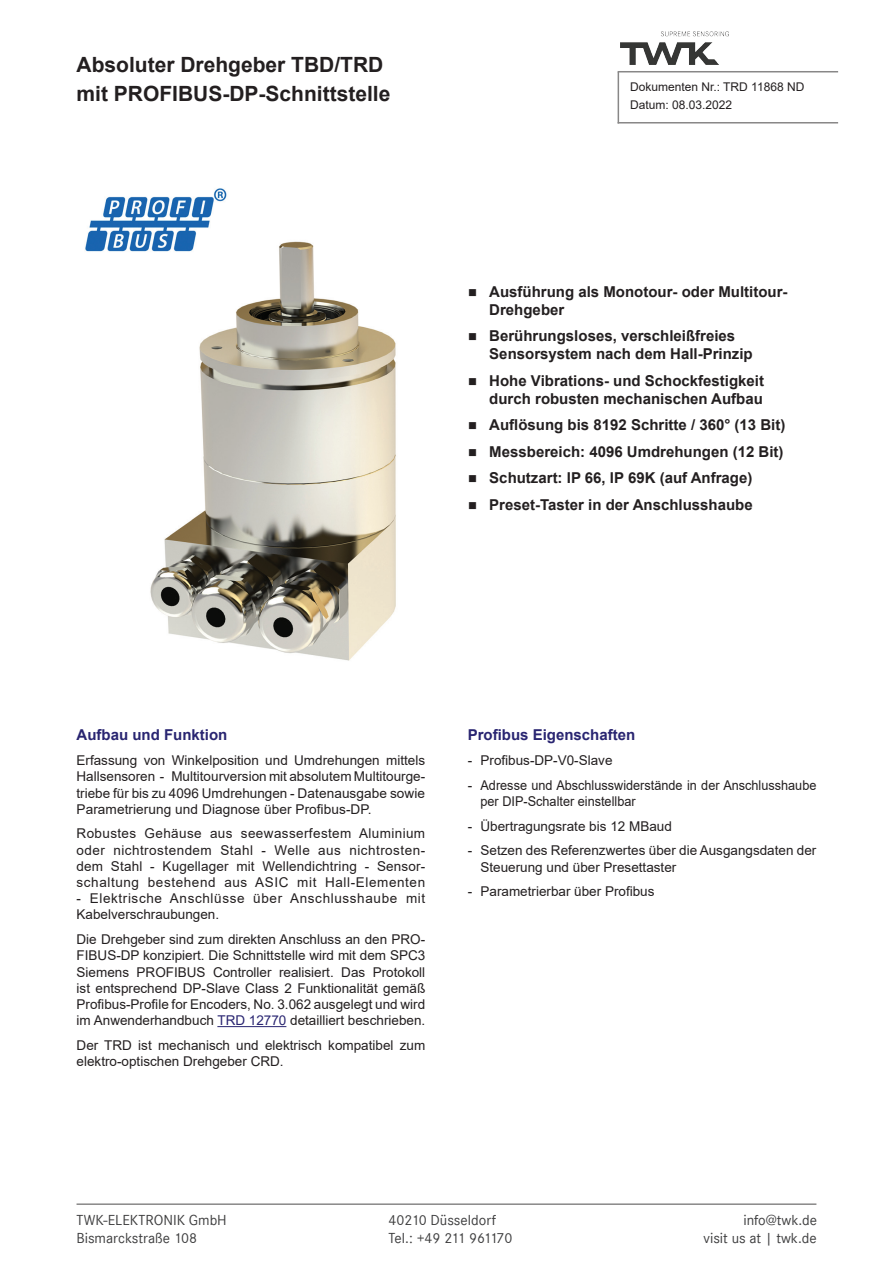
<style>
.page{position:relative;width:893px;height:1263px;background:#fff}
.page>*{position:absolute;margin:0;border:0;box-sizing:border-box;transform-origin:0 0}
.t1{font:700 21px/29.4px "Arial";color:#231f20}
.t2{font:700 15px/18px "Arial";color:#231f20}
.t3{font:15px "Corporate S";color:#3e3e3f}
.t4{font:700 15px "Arial";color:#292571}
.t5{font:15px "Corporate S";letter-spacing:-.06em;color:#3e3e3f}
.t6{font:13.5px/16.2px "Arial";color:#231f20}
.t7{font:13.5px/16.2px "Arial";letter-spacing:.045em;color:#231f20}
.t8{font:12px/18.6px "Arial";color:#231f20}
.s1{color:#292571}
</style>
<div class="page">
<hr style="left:618px;top:72px;width:1px;height:52px;background:#888787">
<hr style="left:618px;top:71px;width:220px;height:1px;background:#888787">
<hr style="left:618px;top:122px;width:220px;height:2px;background:#888787">
<img style="left:621px;top:31px;width:107px;height:34px">
<hr style="left:77px;top:1203px;width:739px;height:2px;background:#888787">
<img style="left:150px;top:241px;width:246px;height:420px">
<img style="left:85px;top:188px;width:148px;height:73px">
<hr style="left:217px;top:1026px;width:69px;height:1px;background:#292571">
<h1 class="t1" style="left:77px;top:50px;width:315px">Absoluter Drehgeber TBD/TRD mit PROFIBUS-DP-Schnittstelle</h1>
<p class="t8" style="left:630px;top:77px;width:176px">Dokumenten Nr.: TRD 11868 ND<br>Datum: 08.03.2022</p>
<p class="t2" style="left:489px;top:283px;width:300px;text-indent:-21px">■ Ausführung als Monotour- oder Multitour-<br>Drehgeber</p>
<p class="t2" style="left:489px;top:327px;width:265px;text-indent:-21px">■ Berührungsloses, verschleißfreies<br>Sensorsystem nach dem Hall-Prinzip</p>
<p class="t2" style="left:468px;top:372px;width:298px;text-align:right">■ Hohe Vibrations- und Schockfestigkeit durch robusten mechanischen Aufbau</p>
<p class="t2" style="left:468px;top:416px;width:319px">■ Auflösung bis 8192 Schritte / 360° (13 Bit)</p>
<p class="t2" style="left:468px;top:443px;width:317px">■ Messbereich: 4096 Umdrehungen (12 Bit)</p>
<p class="t2" style="left:468px;top:469px;width:286px">■ Schutzart: IP 66, IP 69K (auf Anfrage)</p>
<p class="t2" style="left:468px;top:496px;width:286px">■ Preset-Taster in der Anschlusshaube</p>
<p class="t4" style="left:77px;top:725px;width:152px">Aufbau und Funktion</p>
<p class="t6" style="left:77px;top:752px;width:350px;text-align:justify">Erfassung von Winkelposition und Umdrehungen mittels Hallsensoren - Multitourversion mit absolutem Multitourge&shy;triebe für bis zu 4096 Umdrehungen - Datenausgabe sowie Parametrierung und Diagnose über Profibus-DP.</p>
<p class="t6" style="left:77px;top:825px;width:350px;text-align:justify">Robustes Gehäuse aus seewasserfestem Aluminium oder nichtrostendem Stahl - Welle aus nichtrosten&shy;dem Stahl - Kugellager mit Wellendichtring - Sensor&shy;schaltung bestehend aus ASIC mit Hall-Elementen</p>
<p class="t7" style="left:77px;top:890px;width:350px">- Elektrische Anschlüsse über Anschlusshaube mit<br>Kabelverschraubungen.</p>
<p class="t6" style="left:77px;top:931px;width:350px;text-align:justify">Die Drehgeber sind zum direkten Anschluss an den PRO-FIBUS-DP konzipiert. Die Schnittstelle wird mit dem SPC3<br>Siemens PROFIBUS Controller realisiert. Das Protokoll ist entsprechend DP-Slave Class 2 Funktionalität gemäß Profibus-Profile for Encoders, No. 3.062 ausgelegt und wird im Anwenderhandbuch <span class="s1">TRD 12770</span> detailliert beschrieben.</p>
<p class="t6" style="left:77px;top:1037px;width:350px">Der TRD ist mechanisch und elektrisch kompatibel zum elektro-optischen Drehgeber CRD.</p>
<p class="t4" style="left:468px;top:725px;width:169px">Profibus Eigenschaften</p>
<p class="t6" style="left:468px;top:752px;width:146px">- Profibus-DP-V0-Slave</p>
<p class="t6" style="left:480px;top:777px;width:337px;text-indent:-13px">- Adresse und Abschlusswiderstände in der Anschlusshaube per DIP-Schalter einstellbar</p>
<p class="t6" style="left:468px;top:818px;width:206px">- Übertragungsrate bis 12 MBaud</p>
<p class="t6" style="left:480px;top:842px;width:337px;text-indent:-13px">- Setzen des Referenzwertes über die Ausgangsdaten der<br>Steuerung und über Presettaster</p>
<p class="t6" style="left:468px;top:883px;width:188px">- Parametrierbar über Profibus</p>
<p class="t3" style="left:77px;top:1211px;width:152px">TWK-ELEKTRONIK GmbH</p>
<p class="t3" style="left:389px;top:1211px;width:109px">40210 Düsseldorf</p>
<p class="t3" style="left:743px;top:1211px;width:75px">info@twk.de</p>
<p class="t3" style="left:77px;top:1229px;width:122px">Bismarckstraße 108</p>
<p class="t5" style="left:389px;top:1229px;width:126px">Tel.: +49 211 961170</p>
<p class="t3" style="left:704px;top:1229px;width:115px">visit us at | twk.de</p>
</div>
